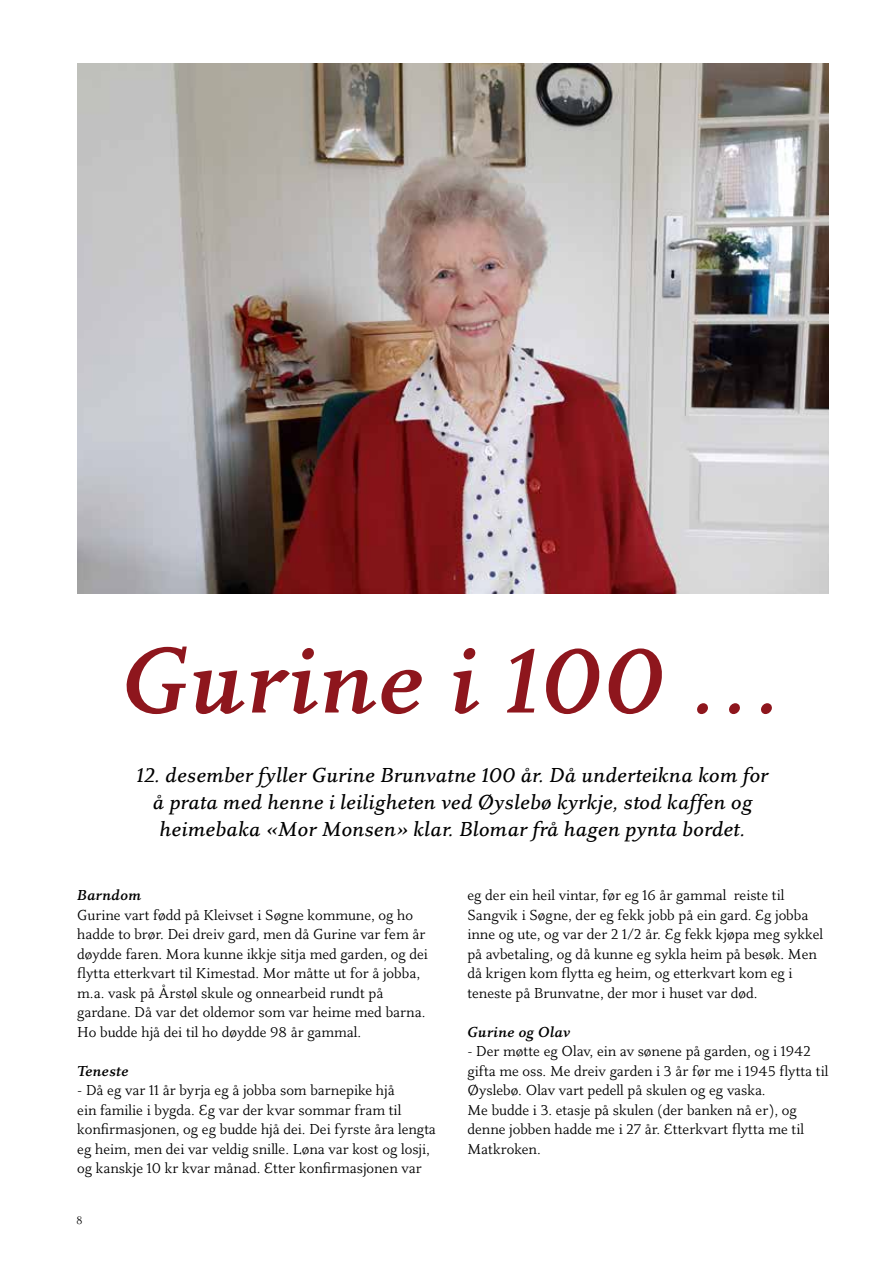
<style>
.page{position:relative;width:893px;height:1263px;background:#fff}
.page>*{position:absolute;margin:0;border:0;box-sizing:border-box;transform-origin:0 0}
.t1{font:italic 700 96px "Eplica";color:#8e161d}
.t2{font:italic 500 21px/27px "Eplica";color:#000;text-align:center}
.t3{font:15px/19.5px "Eplica";color:#000}
.t4{font:italic 700 15px "Eplica";color:#000}
.t5{font:12px "Celeste";color:#000}
</style>
<div class="page">
<img style="left:77px;top:64px;width:752px;height:529px">
<h1 class="t1" style="left:122px;top:626px;width:665px">Gurine i 100 …</h1>
<h2 class="t2" style="left:137px;top:762px;width:633px">12. desember fyller Gurine Brunvatne 100 år. Då underteikna kom for å prata med henne i leiligheten ved Øyslebø kyrkje, stod kaffen og heimebaka «Mor Monsen» klar. Blomar frå hagen pynta bordet.</h2>
<p class="t4" style="left:77px;top:887px;width:66px">Barndom</p>
<p class="t3" style="left:77px;top:905px;width:352px">Gurine vart fødd på Kleivset i Søgne kommune, og ho hadde to brør. Dei dreiv gard, men då Gurine var fem år døydde faren. Mora kunne ikkje sitja med garden, og dei flytta etterkvart til Kimestad. Mor måtte ut for å jobba, m.a. vask på Årstøl skule og onnearbeid rundt på gardane. Då var det oldemor som var heime med barna.<br>Ho budde hjå dei til ho døydde 98 år gammal.</p>
<p class="t4" style="left:77px;top:1062px;width:53px">Teneste</p>
<p class="t3" style="left:77px;top:1081px;width:360px">- Då eg var 11 år byrja eg å jobba som barnepike hjå<br>ein familie i bygda. Eg var der kvar sommar fram til konfirmasjonen, og eg budde hjå dei. Dei fyrste åra lengta eg heim, men dei var veldig snille. Løna var kost og losji, og kanskje 10 kr kvar månad. Etter konfirmasjonen var</p>
<p class="t5" style="left:77px;top:1214px;width:7px">8</p>
<p class="t3" style="left:467px;top:886px;width:357px">eg der ein heil vintar, før eg 16 år gammal reiste til Sangvik i Søgne, der eg fekk jobb på ein gard. Eg jobba inne og ute, og var der 2 1/2 år. Eg fekk kjøpa meg sykkel på avbetaling, og då kunne eg sykla heim på besøk. Men då krigen kom flytta eg heim, og etterkvart kom eg i teneste på Brunvatne, der mor i huset var død.</p>
<p class="t4" style="left:467px;top:1023px;width:105px">Gurine og Olav</p>
<p class="t3" style="left:467px;top:1042px;width:362px">- Der møtte eg Olav, ein av sønene på garden, og i 1942 gifta me oss. Me dreiv garden i 3 år før me i 1945 flytta til Øyslebø. Olav vart pedell på skulen og eg vaska.<br>Me budde i 3. etasje på skulen (der banken nå er), og denne jobben hadde me i 27 år. Etterkvart flytta me til Matkroken.</p>
</div>
